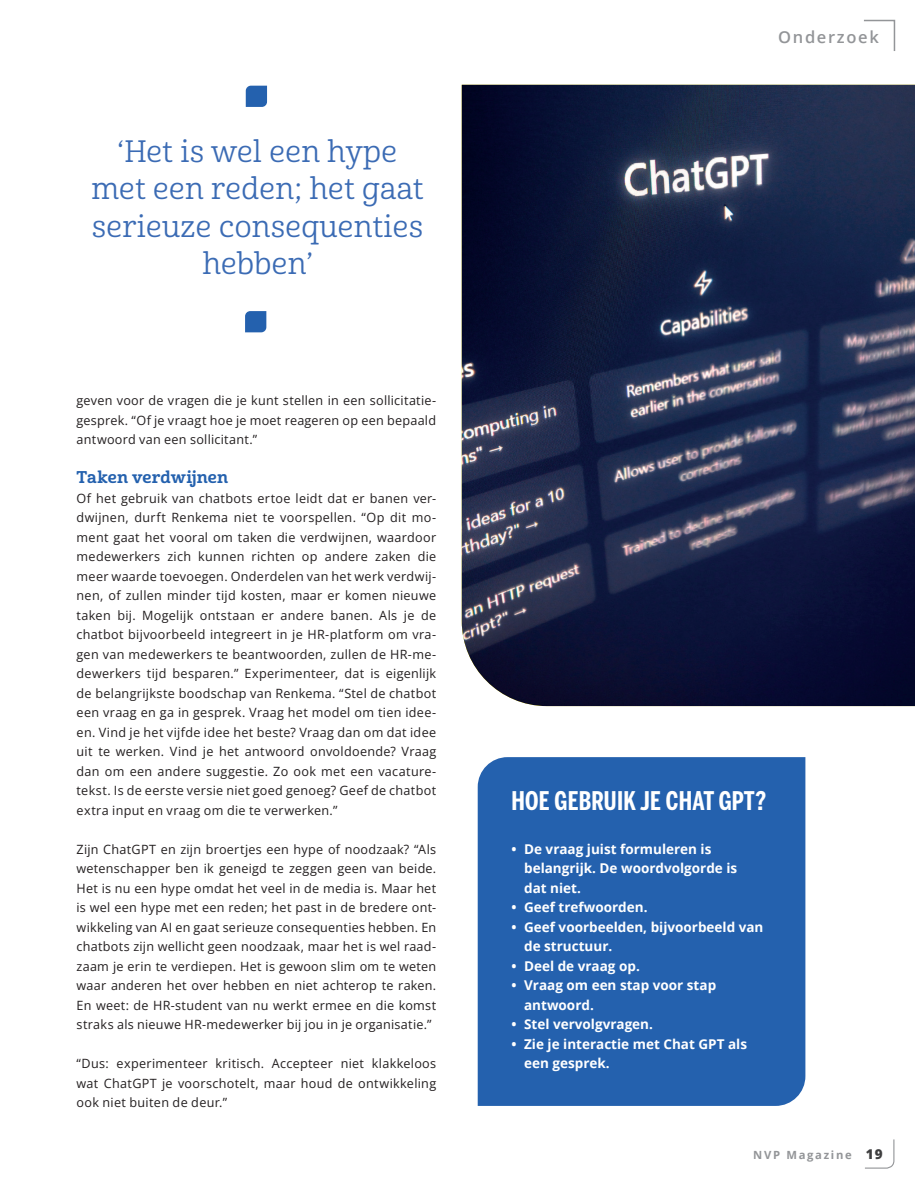
<style>
.page{position:relative;width:915px;height:1191px;background:#fff}
.page>*{position:absolute;margin:0;border:0;box-sizing:border-box;transform-origin:0 0}
.t1{font:30px/37.5px "Cabrito Nor Reg";letter-spacing:.01em;color:#3b6bb4;text-align:center}
.t2{font:700 25.5px "Benton Sans Compressed";letter-spacing:.01em;color:#fff}
.t3{font:16.5px "Cabrito Nor Bol";letter-spacing:.01em;color:#2461ae}
.t4{font:600 16.5px "Open Sans";letter-spacing:.1em;color:#939598}
.t5{font:700 13.5px/19.5px "Open Sans";color:#fff}
.t6{font:12.75px/19.5px "Open Sans";letter-spacing:.02em;color:#231f20;text-align:justify}
.t7{font:700 11.25px "Open Sans";letter-spacing:.15em;color:#939598}
.s1{font-weight:800;font-size:13.5px;color:#3e3e3f}
</style>
<div class="page">
<svg style="left:864px;top:19px;width:31px;height:32px"></svg>
<svg style="left:865px;top:1139px;width:29px;height:30px"></svg>
<img style="left:461px;top:85px;width:453px;height:621px">
<svg style="left:246px;top:86px;width:21px;height:21px"></svg>
<svg style="left:245px;top:311px;width:21px;height:21px"></svg>
<div style="left:477px;top:757px;width:328px;height:349px;background:#2461ae"></div>
<h1 class="t1" style="left:91px;top:133px;width:333px">‘Het is wel een hype met een reden; het gaat serieuze consequenties hebben’</h1>
<p class="t6" style="left:77px;top:390px;width:361px">geven voor de vragen die je kunt stellen in een sollicitatie&shy;gesprek. “Of je vraagt hoe je moet reageren op een bepaald antwoord van een sollicitant.”</p>
<p class="t3" style="left:77px;top:467px;width:153px">Taken verdwijnen</p>
<p class="t6" style="left:77px;top:488px;width:361px">Of het gebruik van chatbots ertoe leidt dat er banen ver&shy;dwijnen, durft Renkema niet te voorspellen. “Op dit mo&shy;ment gaat het vooral om taken die verdwijnen, waardoor medewerkers zich kunnen richten op andere zaken die meer waarde toevoegen. Onderdelen van het werk verdwij&shy;nen, of zullen minder tijd kosten, maar er komen nieuwe taken bij. Mogelijk ontstaan er andere banen. Als je de chatbot bijvoorbeeld integreert in je HR-platform om vra&shy;gen van medewerkers te beantwoorden, zullen de HR-me&shy;dewerkers tijd besparen.” Experimenteer, dat is eigenlijk de belangrijkste boodschap van Renkema. “Stel de chatbot een vraag en ga in gesprek. Vraag het model om tien idee&shy;ën. Vind je het vijfde idee het beste? Vraag dan om dat idee uit te werken. Vind je het antwoord onvoldoende? Vraag dan om een andere suggestie. Zo ook met een vacature&shy;tekst. Is de eerste versie niet goed genoeg? Geef de chatbot extra input en vraag om die te verwerken.”</p>
<p class="t6" style="left:77px;top:839px;width:361px">Zijn ChatGPT en zijn broertjes een hype of noodzaak? “Als wetenschapper ben ik geneigd te zeggen geen van beide.<br>Het is nu een hype omdat het veel in de media is. Maar het is wel een hype met een reden; het past in de bredere ont&shy;wikkeling van AI en gaat serieuze consequenties hebben. En chatbots zijn wellicht geen noodzaak, maar het is wel raad&shy;zaam je erin te verdiepen. Het is gewoon slim om te weten waar anderen het over hebben en niet achterop te raken.<br>En weet: de HR-student van nu werkt ermee en die komst straks als nieuwe HR-medewerker bij jou in je organisatie.”</p>
<p class="t6" style="left:77px;top:1053px;width:361px">“Dus: experimenteer kritisch. Accepteer niet klakkeloos wat ChatGPT je voorschotelt, maar houd de ontwikkeling ook niet buiten de deur.”</p>
<p class="t4" style="left:778px;top:26px;width:102px">Onderzoek</p>
<h2 class="t2" style="left:511px;top:785px;width:256px">HOE GEBRUIK JE CHAT GPT?</h2>
<p class="t5" style="left:524px;top:839px;width:214px;text-indent:-13px">• De vraag juist formuleren is belangrijk. De woordvolgorde is dat niet.</p>
<p class="t5" style="left:511px;top:897px;width:138px">• Geef trefwoorden.</p>
<p class="t5" style="left:524px;top:916px;width:241px;text-indent:-13px">• Geef voorbeelden, bijvoorbeeld van de structuur.</p>
<p class="t5" style="left:511px;top:955px;width:130px">• Deel de vraag op.</p>
<p class="t5" style="left:524px;top:975px;width:193px;text-indent:-13px">• Vraag om een stap voor stap antwoord.</p>
<p class="t5" style="left:511px;top:1014px;width:143px">• Stel vervolgvragen.</p>
<p class="t5" style="left:524px;top:1033px;width:224px;text-indent:-13px">• Zie je interactie met Chat GPT als een gesprek.</p>
<p class="t7" style="left:753px;top:1147px;width:131px">NVP Magazine <span class="s1">19</span></p>
</div>
